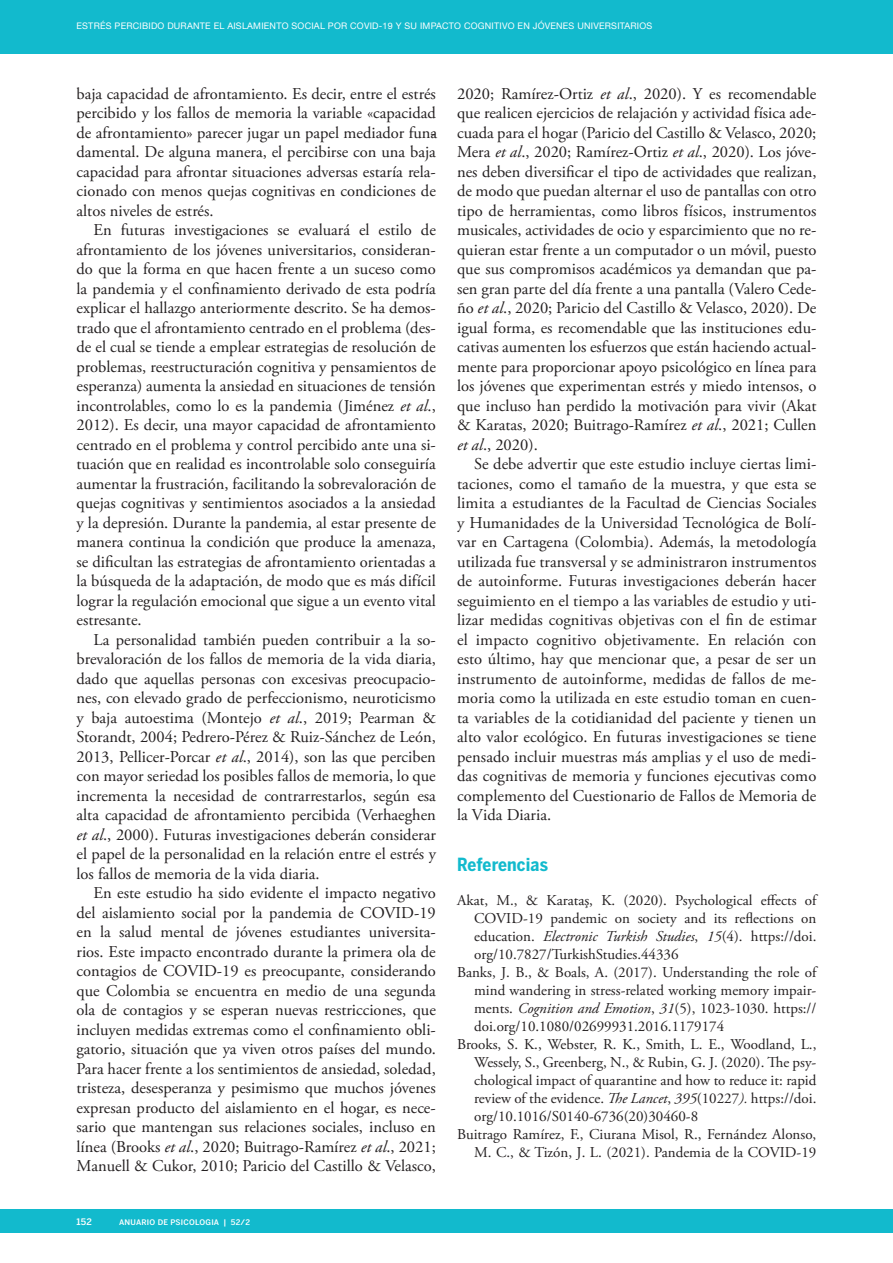
<style>
.page{position:relative;width:893px;height:1263px;background:#fff}
.page>*{position:absolute;margin:0;border:0;box-sizing:border-box;transform-origin:0 0}
.titol_2{font:700 18px "Benton Sans Cond";letter-spacing:.01em;color:#12bacd}
.Texto{font:16.5px/19.5px "Adobe Garamond Pro";color:#231f20;text-align:justify}
.bibliografia{font:15px/18px "Adobe Garamond Pro";color:#231f20;text-align:justify}
.t1{font:9px "Helvetica Neue";letter-spacing:.025em;color:#fff}
.t2{font:500 8.85px "Benton Sans Cond";color:#fff;scale:1.18 1}
.t3{font:500 7.65px "Benton Sans Cond";letter-spacing:.025em;color:#fff;scale:1.18 1}
.s1{font-style:italic}
</style>
<div class="page">
<div style="left:0;top:0;width:893px;height:54px;background:#12bacd"></div>
<div style="left:0;top:1209px;width:893px;height:23px;background:#12bacd"></div>
<p class="t1" style="left:77px;top:20px;width:577px">ESTRÉS PERCIBIDO DURANTE EL AISLAMIENTO SOCIAL POR COVID-19 Y SU IMPACTO COGNITIVO EN JÓVENES UNIVERSITARIOS</p>
<p class="Texto" style="left:77px;top:84px;width:361px">baja capacidad de afrontamiento. Es decir, entre el estrés percibido y los fallos de memoria la variable «capacidad de afrontamiento» parecer jugar un papel mediador fun&shy;damental. De alguna manera, el percibirse con una baja capacidad para afrontar situaciones adversas estaría rela&shy;cionado con menos quejas cognitivas en condiciones de altos niveles de estrés.</p>
<p class="Texto" style="left:77px;top:221px;width:361px;text-indent:17px">En futuras investigaciones se evaluará el estilo de afrontamiento de los jóvenes universitarios, consideran&shy;do que la forma en que hacen frente a un suceso como la pandemia y el confinamiento derivado de esta podría explicar el hallazgo anteriormente descrito. Se ha demos&shy;trado que el afrontamiento centrado en el problema (des&shy;de el cual se tiende a emplear estrategias de resolución de problemas, reestructuración cognitiva y pensamientos de esperanza) aumenta la ansiedad en situaciones de tensión incontrolables, como lo es la pandemia (Jiménez <span class="s1">et al</span>., 2012). Es decir, una mayor capacidad de afrontamiento centrado en el problema y control percibido ante una si&shy;tuación que en realidad es incontrolable solo conseguiría aumentar la frustración, facilitando la sobrevaloración de quejas cognitivas y sentimientos asociados a la ansiedad y la depresión. Durante la pandemia, al estar presente de manera continua la condición que produce la amenaza, se dificultan las estrategias de afrontamiento orientadas a la búsqueda de la adaptación, de modo que es más difícil lograr la regulación emocional que sigue a un evento vital estresante.</p>
<p class="Texto" style="left:77px;top:630px;width:361px;text-indent:17px">La personalidad también pueden contribuir a la so&shy;brevaloración de los fallos de memoria de la vida diaria, dado que aquellas personas con excesivas preocupacio&shy;nes, con elevado grado de perfeccionismo, neuroticismo y baja autoestima (Montejo <span class="s1">et al</span>., 2019; Pearman &amp; Storandt, 2004; Pedrero-Pérez &amp; Ruiz-Sánchez de León, 2013, Pellicer-Porcar <span class="s1">et al</span>., 2014), son las que perciben con mayor seriedad los posibles fallos de memoria, lo que incrementa la necesidad de contrarrestarlos, según esa alta capacidad de afrontamiento percibida (Verhaeghen <span class="s1">et al</span>., 2000). Futuras investigaciones deberán considerar el papel de la personalidad en la relación entre el estrés y los fallos de memoria de la vida diaria.</p>
<p class="Texto" style="left:77px;top:884px;width:361px;text-indent:17px">En este estudio ha sido evidente el impacto negativo del aislamiento social por la pandemia de COVID-19 en la salud mental de jóvenes estudiantes universita&shy;rios. Este impacto encontrado durante la primera ola de contagios de COVID-19 es preocupante, considerando que Colombia se encuentra en medio de una segunda ola de contagios y se esperan nuevas restricciones, que incluyen medidas extremas como el confinamiento obli&shy;gatorio, situación que ya viven otros países del mundo.<br>Para hacer frente a los sentimientos de ansiedad, soledad, tristeza, desesperanza y pesimismo que muchos jóvenes expresan producto del aislamiento en el hogar, es nece&shy;sario que mantengan sus relaciones sociales, incluso en línea (Brooks <span class="s1">et al</span>., 2020; Buitrago-Ramírez <span class="s1">et al</span>., 2021; Manuell &amp; Cukor, 2010; Paricio del Castillo &amp; Velasco,</p>
<p class="t2" style="left:77px;top:1216px;width:15px">152</p>
<p class="t3" style="left:119px;top:1217px;width:113px">ANUARIO DE PSICOLOGIA | 52/2</p>
<p class="Texto" style="left:457px;top:84px;width:361px">2020; Ramírez-Ortiz <span class="s1">et al</span>., 2020). Y es recomendable que realicen ejercicios de relajación y actividad física ade&shy;cuada para el hogar (Paricio del Castillo &amp; Velasco, 2020; Mera <span class="s1">et al</span>., 2020; Ramírez-Ortiz <span class="s1">et al</span>., 2020). Los jóve&shy;nes deben diversificar el tipo de actividades que realizan, de modo que puedan alternar el uso de pantallas con otro tipo de herramientas, como libros físicos, instrumentos musicales, actividades de ocio y esparcimiento que no re&shy;quieran estar frente a un computador o un móvil, puesto que sus compromisos académicos ya demandan que pa&shy;sen gran parte del día frente a una pantalla (Valero Cede&shy;ño <span class="s1">et al</span>., 2020; Paricio del Castillo &amp; Velasco, 2020). De igual forma, es recomendable que las instituciones edu&shy;cativas aumenten los esfuerzos que están haciendo actual&shy;mente para proporcionar apoyo psicológico en línea para los jóvenes que experimentan estrés y miedo intensos, o que incluso han perdido la motivación para vivir (Akat &amp; Karatas, 2020; Buitrago-Ramírez <span class="s1">et al</span>., 2021; Cullen <span class="s1">et al</span>., 2020).</p>
<p class="Texto" style="left:457px;top:455px;width:361px;text-indent:17px">Se debe advertir que este estudio incluye ciertas limi&shy;taciones, como el tamaño de la muestra, y que esta se limita a estudiantes de la Facultad de Ciencias Sociales y Humanidades de la Universidad Tecnológica de Bolí&shy;var en Cartagena (Colombia). Además, la metodología utilizada fue transversal y se administraron instrumentos de autoinforme. Futuras investigaciones deberán hacer seguimiento en el tiempo a las variables de estudio y uti&shy;lizar medidas cognitivas objetivas con el fin de estimar el impacto cognitivo objetivamente. En relación con esto último, hay que mencionar que, a pesar de ser un instrumento de autoinforme, medidas de fallos de me&shy;moria como la utilizada en este estudio toman en cuen&shy;ta variables de la cotidianidad del paciente y tienen un alto valor ecológico. En futuras investigaciones se tiene pensado incluir muestras más amplias y el uso de medi&shy;das cognitivas de memoria y funciones ejecutivas como complemento del Cuestionario de Fallos de Memoria de la Vida Diaria.</p>
<p class="titol_2" style="left:457px;top:854px;width:92px">Referencias</p>
<p class="bibliografia" style="left:474px;top:892px;width:344px;text-indent:-17px">Akat, M., &amp; Karataş, K. (2020). Psychological effects of COVID-19 pandemic on society and its reflections on education. <span class="s1">Electronic Turkish Studies</span>, <span class="s1">15</span>(4). https://doi. org/10.7827/TurkishStudies.44336</p>
<p class="bibliografia" style="left:474px;top:964px;width:344px;text-indent:-17px">Banks, J. B., &amp; Boals, A. (2017). Understanding the role of mind wandering in stress-related working memory impair&shy;ments. <span class="s1">Cognition and Emotion</span>, <span class="s1">31</span>(5), 1023-1030. https:// doi.org/10.1080/02699931.2016.1179174</p>
<p class="bibliografia" style="left:474px;top:1036px;width:344px;text-indent:-17px">Brooks, S. K., Webster, R. K., Smith, L. E., Woodland, L., Wessely, S., Greenberg, N., &amp; Rubin, G. J. (2020). The psy&shy;chological impact of quarantine and how to reduce it: rapid review of the evidence. <span class="s1">The Lancet</span>, <span class="s1">395</span>(10227<span class="s1">).</span> https://doi. org/10.1016/S0140-6736(20)30460-8</p>
<p class="bibliografia" style="left:457px;top:1126px;width:361px;text-align:right">Buitrago Ramírez, F., Ciurana Misol, R., Fernández Alonso,<br>M. C., &amp; Tizón, J. L. (2021). Pandemia de la COVID-19</p>
</div>
